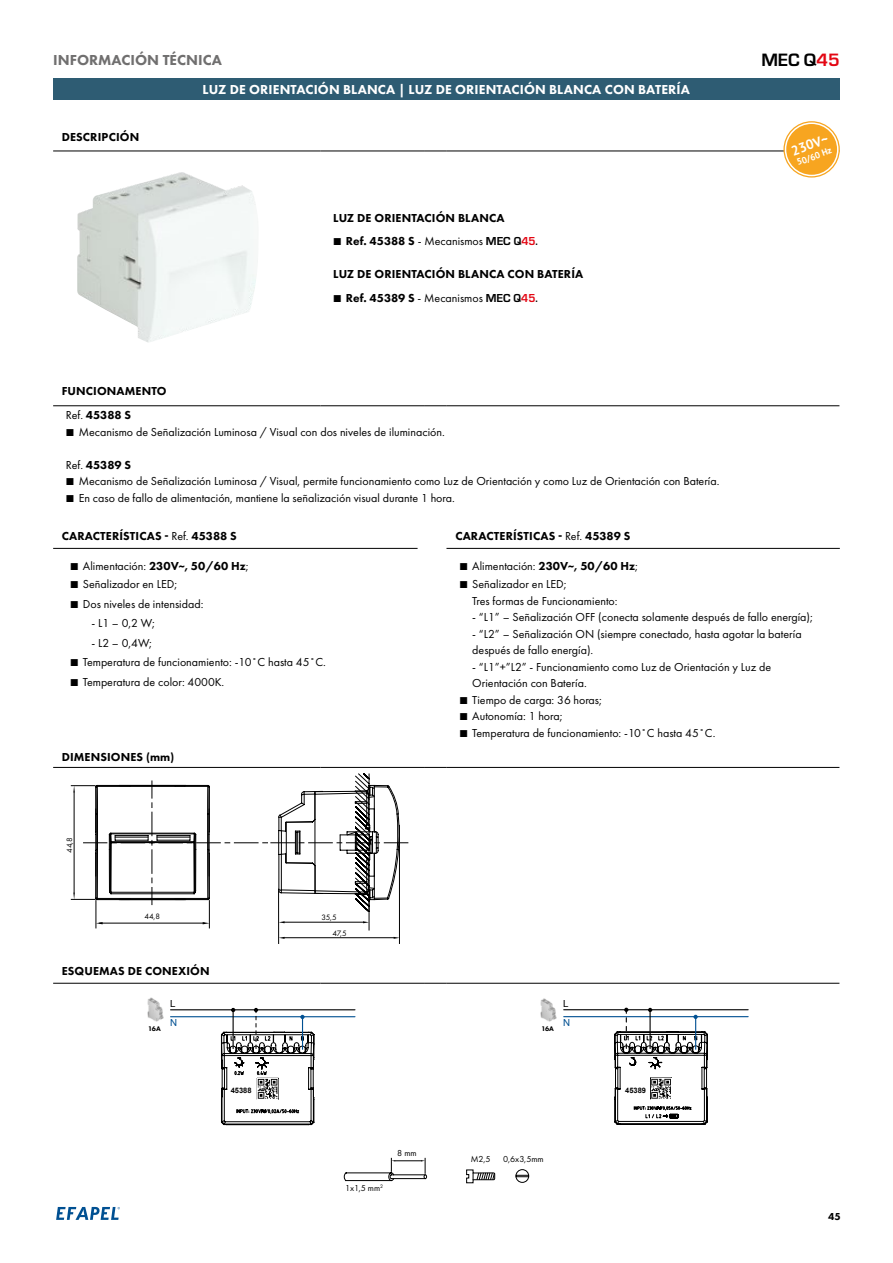
<style>
.page{position:relative;width:893px;height:1263px;background:#fff}
.page>*{position:absolute;margin:0;border:0;box-sizing:border-box;transform-origin:0 0}
.t1{font:700 18.6px "Eurostile";color:#000}
.t2{font:800 15px "Futura PT";color:#706f6f}
.t3{font:800 13.5px "Futura PT";letter-spacing:.01em;color:#fff}
.t4{font:700 13.5px "PT Sans";color:#fff}
.t5{font:12px/16.5px "Futura PT";color:#000}
.t6{font:800 12px/23.5px "Futura PT";letter-spacing:.01em;color:#000}
.t7{font:800 10.5px "Futura PT";color:#000}
.t8{font:9.75px "Arial";color:#000}
.t9{font:9.75px "Arial";color:#005092}
.t10{font:9px "Futura PT";color:#000}
.t11{font:700 9px "PT Sans";color:#fff}
.t12{font:8.1px "Futura PT";letter-spacing:-.01em;color:#000}
.t13{font:700 7.5px "Arial";color:#000}
.t14{font:800 7.05px "Futura PT";letter-spacing:-.04em;color:#000}
.s1{font-weight:400}
.s2{font-family:"Eurostile";font-weight:700}
.s3{font-family:"Eurostile";font-weight:700;color:#e30613}
.s4{color:#e30613}
.s5{font-weight:800}
</style>
<div class="page">
<svg style="left:56px;top:1207px;width:64px;height:13px"></svg>
<div style="left:53px;top:79px;width:786px;height:21px;background:#2e5c73"></div>
<hr style="left:53px;top:151px;width:267px;height:1px;background:#000">
<hr style="left:320px;top:151px;width:105px;height:1px;background:#000">
<svg style="left:425px;top:151px;width:22px;height:1px"></svg>
<hr style="left:447px;top:151px;width:392px;height:1px;background:#000">
<hr style="left:53px;top:405px;width:267px;height:1px;background:#000">
<hr style="left:320px;top:405px;width:105px;height:1px;background:#000">
<svg style="left:425px;top:405px;width:22px;height:1px"></svg>
<hr style="left:447px;top:405px;width:392px;height:1px;background:#000">
<hr style="left:53px;top:767px;width:267px;height:1px;background:#000">
<hr style="left:320px;top:767px;width:105px;height:1px;background:#000">
<svg style="left:425px;top:767px;width:22px;height:1px"></svg>
<hr style="left:447px;top:767px;width:392px;height:1px;background:#000">
<hr style="left:53px;top:983px;width:267px;height:1px;background:#000">
<hr style="left:320px;top:983px;width:105px;height:1px;background:#000">
<svg style="left:425px;top:983px;width:22px;height:1px"></svg>
<hr style="left:447px;top:983px;width:392px;height:1px;background:#000">
<img style="left:77px;top:172px;width:181px;height:171px">
<hr style="left:399px;top:825px;width:1px;height:119px;background:#000">
<hr style="left:369px;top:900px;width:1px;height:30px;background:#000">
<hr style="left:278px;top:890px;width:1px;height:54px;background:#000">
<hr style="left:284px;top:937px;width:110px;height:1px;background:#000">
<svg style="left:279px;top:937px;width:6px;height:2px"></svg>
<svg style="left:71px;top:773px;width:337px;height:155px"></svg>
<hr style="left:171px;top:1009px;width:184px;height:1px;background:#000">
<hr style="left:171px;top:1016px;width:184px;height:1px;background:#005092">
<svg style="left:221px;top:1008px;width:93px;height:117px"></svg>
<hr style="left:302px;top:1016px;width:1px;height:33px;background:#005092">
<img style="left:147px;top:997px;width:17px;height:24px">
<hr style="left:564px;top:1009px;width:184px;height:1px;background:#000">
<hr style="left:564px;top:1016px;width:184px;height:1px;background:#005092">
<svg style="left:614px;top:1008px;width:94px;height:117px"></svg>
<hr style="left:649px;top:1009px;width:2px;height:39px;background:#000">
<hr style="left:695px;top:1016px;width:1px;height:33px;background:#005092">
<img style="left:540px;top:998px;width:17px;height:24px">
<svg style="left:343px;top:1158px;width:84px;height:23px"></svg>
<div style="left:516px;top:1169px;width:13px;height:14px;border:1px solid #000;border-radius:50%"></div>
<svg style="left:516px;top:1175px;width:13px;height:2px"></svg>
<svg style="left:466px;top:1169px;width:29px;height:14px"></svg>
<hr style="left:53px;top:548px;width:365px;height:1px;background:#000">
<hr style="left:446px;top:548px;width:394px;height:1px;background:#000">
<svg style="left:783px;top:121px;width:57px;height:57px;background:#f7ac34"></svg>
<div style="left:785px;top:122px;width:53px;height:54px;border:2px solid #fff;border-radius:50%"></div>
<p class="t2" style="left:53px;top:50px;width:170px">INFORMACIÓN TÉCNICA</p>
<p class="t6" style="left:62px;top:125px;width:79px">DESCRIPCIÓN</p>
<p class="t3" style="left:203px;top:81px;width:489px">LUZ DE ORIENTACIÓN BLANCA | LUZ DE ORIENTACIÓN BLANCA CON BATERÍA</p>
<p class="t6" style="left:346px;top:206px;width:194px;text-indent:-13px">LUZ DE ORIENTACIÓN BLANCA<br>Ref. 45388 S <span class="s1">- Mecanismos</span> <span class="s2">MEC Q</span><span class="s3">45</span><span class="s2">.</span></p>
<p class="t6" style="left:346px;top:262px;width:239px;text-indent:-13px">LUZ DE ORIENTACIÓN BLANCA CON BATERÍA<br>Ref. 45389 S <span class="s1">- Mecanismos</span> <span class="s2">MEC Q</span><span class="s3">45</span><span class="s2">.</span></p>
<h1 class="t1" style="left:761px;top:46px;width:80px">MEC Q<span class="s4">45</span></h1>
<p class="t4" style="left:789px;top:143px;width:40px;rotate:-20deg">230V~</p>
<p class="t11" style="left:795px;top:157px;width:38px;rotate:-20deg">50/60 Hz</p>
<p class="t6" style="left:66px;top:379px;width:102px;text-indent:-4px">FUNCIONAMENTO<br><span class="s1">Ref.</span> 45388 S</p>
<p class="t5" style="left:79px;top:423px;width:368px">Mecanismo de Señalización Luminosa / Visual con dos niveles de iluminación.</p>
<p class="t5" style="left:79px;top:456px;width:642px;text-indent:-13px">Ref. <span class="s5">45389 S<br></span>Mecanismo de Señalización Luminosa / Visual, permite funcionamiento como Luz de Orientación y como Luz de Orientación con Batería.<br>En caso de fallo de alimentación, mantiene la señalización visual durante 1 hora.</p>
<p class="t6" style="left:62px;top:524px;width:177px">CARACTERÍSTICAS - <span class="s1">Ref.</span> 45388 S</p>
<p class="t6" style="left:455px;top:524px;width:176px">CARACTERÍSTICAS - <span class="s1">Ref.</span> 45389 S</p>
<p class="t5" style="left:83px;top:557px;width:167px;line-height:18px">Alimentación: <span class="s5">230V~, 50/60 Hz</span>;<br>Señalizador en LED;</p>
<p class="t5" style="left:83px;top:595px;width:122px">Dos niveles de intensidad:</p>
<p class="t5" style="left:91px;top:615px;width:65px">- L1 – 0,2 W;</p>
<p class="t5" style="left:83px;top:633px;width:245px;line-height:19.5px;text-indent:9px">- L2 – 0,4W;<br>Temperatura de funcionamiento: -10˚C hasta 45˚C.<br>Temperatura de color: 4000K.</p>
<p class="t5" style="left:472px;top:557px;width:167px;line-height:18px">Alimentación: <span class="s5">230V~, 50/60 Hz</span>;<br>Señalizador en LED;</p>
<p class="t5" style="left:472px;top:592px;width:147px">Tres formas de Funcionamiento:</p>
<p class="t5" style="left:472px;top:609px;width:342px">- “L1” – Señalización OFF (conecta solamente después de fallo energía);</p>
<p class="t5" style="left:472px;top:625px;width:331px">- “L2” – Señalización ON (siempre conectado, hasta agotar la batería después de fallo energía).</p>
<p class="t5" style="left:472px;top:658px;width:300px">- “L1”+”L2” - Funcionamiento como Luz de Orientación y Luz de Orientación con Batería.<br>Tiempo de carga: 36 horas;<br>Autonomía: 1 hora;<br>Temperatura de funcionamiento: -10˚C hasta 45˚C.</p>
<p class="t6" style="left:62px;top:745px;width:114px">DIMENSIONES (mm)</p>
<p class="t12" style="left:65px;top:853px;width:17px;rotate:-90deg">44,8</p>
<p class="t12" style="left:144px;top:911px;width:17px">44,8</p>
<p class="t6" style="left:62px;top:959px;width:149px">ESQUEMAS DE CONEXIÓN</p>
<p class="t8" style="left:170px;top:997px;width:7px">L</p>
<p class="t9" style="left:170px;top:1016px;width:9px">N</p>
<p class="t14" style="left:148px;top:1024px;width:14px">16A</p>
<p class="t13" style="left:231px;top:1086px;width:22px">45388</p>
<p class="t12" style="left:322px;top:912px;width:17px">35,5</p>
<p class="t12" style="left:332px;top:928px;width:16px">47,5</p>
<p class="t10" style="left:345px;top:1183px;width:40px">1x1,5 mm<sup>2</sup></p>
<p class="t10" style="left:397px;top:1148px;width:21px">8 mm</p>
<p class="t14" style="left:541px;top:1024px;width:14px">16A</p>
<p class="t8" style="left:563px;top:997px;width:7px">L</p>
<p class="t9" style="left:563px;top:1016px;width:9px">N</p>
<p class="t10" style="left:471px;top:1153px;width:22px">M2,5</p>
<p class="t10" style="left:503px;top:1154px;width:42px">0,6x3,5mm</p>
<p class="t13" style="left:625px;top:1086px;width:22px">45389</p>
<p class="t7" style="left:828px;top:1210px;width:14px">45</p>
</div>
